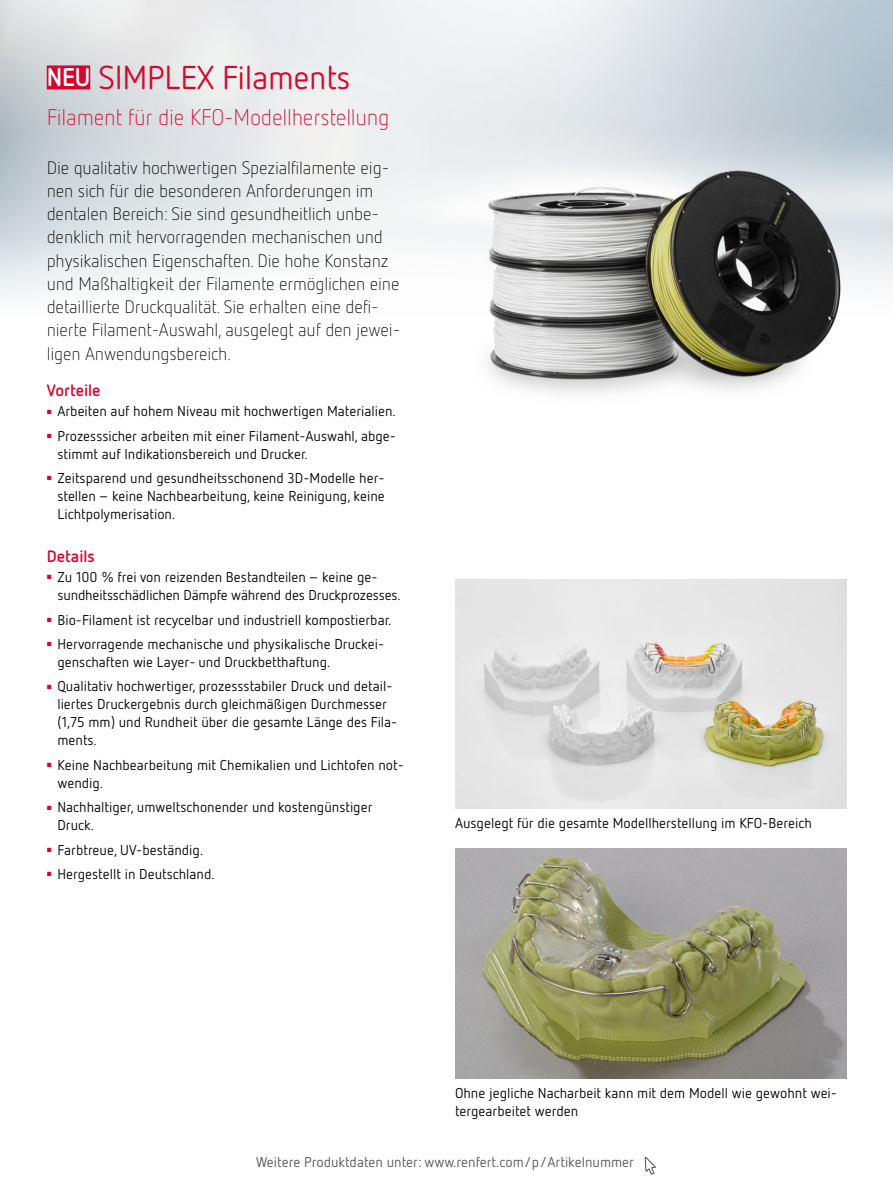
<style>
.page{position:relative;width:893px;height:1187px;background:#fff}
.page>*{position:absolute;margin:0;border:0;box-sizing:border-box;transform-origin:0 0}
.t1{font:33px "Netto Pro";letter-spacing:-.01em;color:#d5072d}
.t2{font:300 22.5px "Netto Pro";letter-spacing:-.01em;color:#d5072d}
.t3{font:300 18px/23.2px "Netto Pro";letter-spacing:-.01em;color:#000}
.t4{font:700 16.5px "Netto Pro";color:#d5072d}
.t5{font:14.25px/18px "Netto Pro";color:#000}
.t6{font:14.25px "Netto Pro";color:#565655}
.s1{font-weight:700;font-size:25.5px;color:#fff}
</style>
<div class="page">
<img style="left:379px;top:116px;width:506px;height:284px">
<img style="left:455px;top:848px;width:391px;height:230px">
<img style="left:455px;top:579px;width:392px;height:229px">
<div style="left:47px;top:65px;width:43px;height:24px;background:#d5072d"></div>
<svg style="left:644px;top:1157px;width:12px;height:18px"></svg>
<h1 class="t1" style="left:47px;top:57px;width:305px"><span class="s1">NEU</span> SIMPLEX Filaments</h1>
<h2 class="t2" style="left:47px;top:103px;width:344px">Filament für die KFO-Modellherstellung</h2>
<p class="t3" style="left:47px;top:155px;width:355px">Die qualitativ hochwertigen Spezialfilamente eig&shy;nen sich für die besonderen Anforderungen im dentalen Bereich: Sie sind gesundheitlich unbe&shy;denklich mit hervorragenden mechanischen und physikalischen Eigenschaften. Die hohe Konstanz und Maßhaltigkeit der Filamente ermöglichen eine detaillierte Druckqualität. Sie erhalten eine defi&shy;nierte Filament-Auswahl, ausgelegt auf den jewei&shy;ligen Anwendungsbereich.</p>
<p class="t4" style="left:47px;top:379px;width:55px">Vorteile</p>
<p class="t5" style="left:47px;top:402px;width:350px"><sup>■</sup> Arbeiten auf hohem Niveau mit hochwertigen Materialien.</p>
<p class="t5" style="left:57px;top:426px;width:340px;text-indent:-11px"><sup>■</sup> Prozesssicher arbeiten mit einer Filament-Auswahl, abge&shy;stimmt auf Indikationsbereich und Drucker.</p>
<p class="t5" style="left:57px;top:468px;width:329px;text-align:justify;text-indent:-11px"><sup>■</sup> Zeitsparend und gesundheitsschonend 3D-Modelle her&shy;stellen – keine Nachbearbeitung, keine Reinigung, keine Lichtpolymerisation.</p>
<p class="t4" style="left:47px;top:545px;width:50px">Details</p>
<p class="t5" style="left:57px;top:567px;width:345px;text-indent:-11px"><sup>■</sup> Zu 100 % frei von reizenden Bestandteilen – keine ge&shy;sundheitsschädlichen Dämpfe während des Druckprozesses.</p>
<p class="t5" style="left:47px;top:610px;width:346px"><sup>■</sup> Bio-Filament ist recycelbar und industriell kompostierbar.</p>
<p class="t5" style="left:57px;top:634px;width:328px;text-indent:-11px"><sup>■</sup> Hervorragende mechanische und physikalische Druckei&shy;genschaften wie Layer- und Druckbetthaftung.</p>
<p class="t5" style="left:57px;top:676px;width:342px;text-indent:-11px"><sup>■</sup> Qualitativ hochwertiger, prozessstabiler Druck und detail&shy;liertes Druckergebnis durch gleichmäßigen Durchmesser (1,75 mm) und Rundheit über die gesamte Länge des Fila&shy;ments.</p>
<p class="t5" style="left:57px;top:755px;width:348px;text-indent:-11px"><sup>■</sup> Keine Nachbearbeitung mit Chemikalien und Lichtofen not&shy;wendig.</p>
<p class="t5" style="left:57px;top:797px;width:317px;text-indent:-11px"><sup>■</sup> Nachhaltiger, umweltschonender und kostengünstiger<br>Druck.</p>
<p class="t5" style="left:47px;top:840px;width:158px"><sup>■</sup> Farbtreue, UV-beständig.</p>
<p class="t5" style="left:47px;top:864px;width:169px"><sup>■</sup> Hergestellt in Deutschland.</p>
<p class="t5" style="left:455px;top:813px;width:358px">Ausgelegt für die gesamte Modellherstellung im KFO-Bereich</p>
<p class="t5" style="left:455px;top:1083px;width:384px">Ohne jegliche Nacharbeit kann mit dem Modell wie gewohnt wei&shy;tergearbeitet werden</p>
<p class="t6" style="left:256px;top:1152px;width:380px">Weitere Produktdaten unter: www.renfert.com/p/Artikelnummer</p>
</div>
